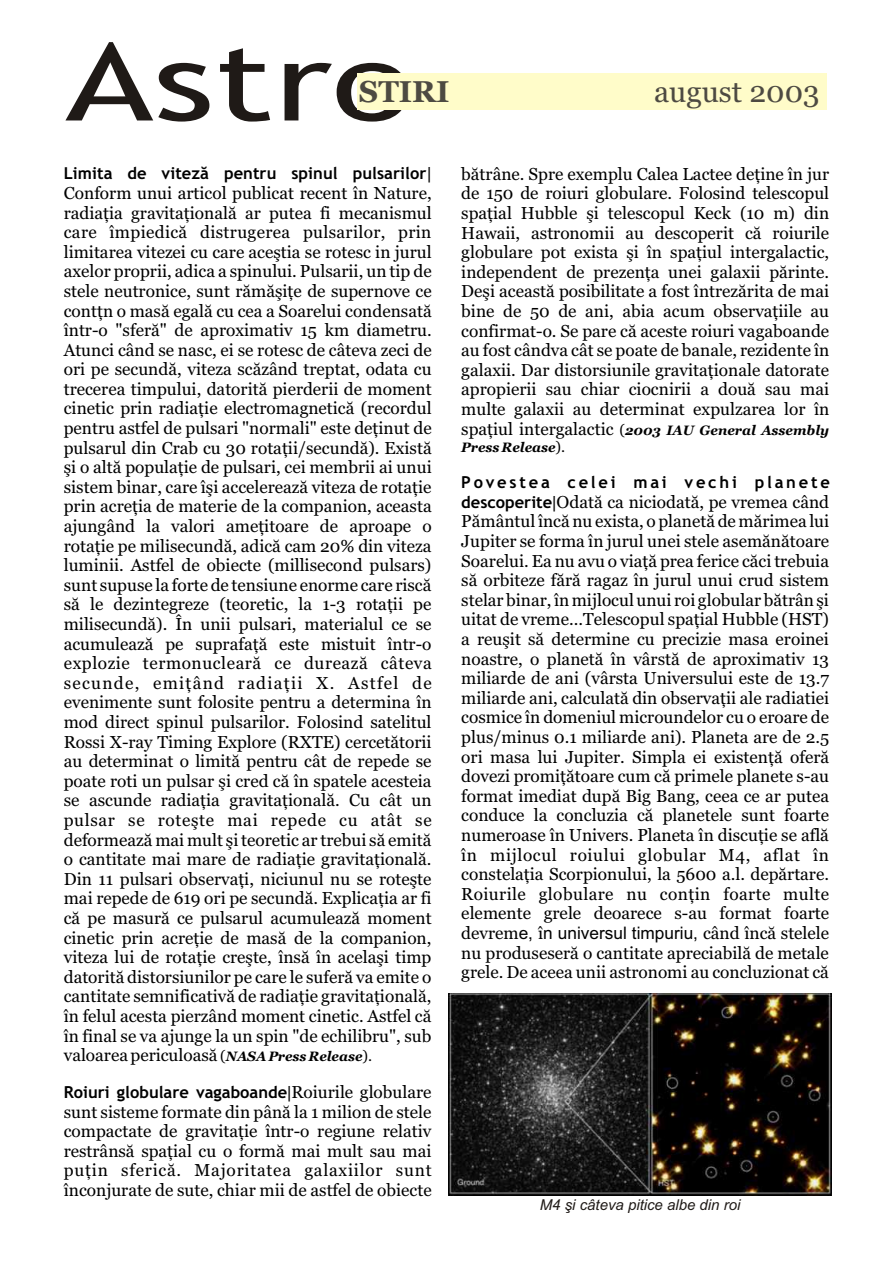
<style>
.page{position:relative;width:894px;height:1263px;background:#fff}
.page>*{position:absolute;margin:0;border:0;box-sizing:border-box;transform-origin:0 0}
.t1{font:108.15px "Trebuchet MS";color:#1f1a17;scale:1.39 1}
.t2{font:30px "Georgia";color:#4d4a42}
.t3{font:700 30px "Georgia";color:#4d4a42}
.t4{font:17.25px/19.6px "Georgia";color:#000}
.t5{font:17.25px/19.6px "Georgia";letter-spacing:.025em;color:#000}
.t6{font:17.25px "Georgia";letter-spacing:.035em;color:#000}
.t7{font:17.25px "Georgia";letter-spacing:.02em;color:#000}
.t8{font:17.25px "Georgia";letter-spacing:.075em;color:#000}
.t9{font:700 16.5px "Trebuchet MS";letter-spacing:.005em;color:#000}
.t10{font:700 16.5px "Trebuchet MS";letter-spacing:.17em;color:#000}
.t11{font:italic 15px "Arial";color:#1f1a17}
.t12{font:italic 700 13.5px "Georgia";color:#000}
.s1{font-family:"Arial";font-weight:400}
.s2{font-weight:400;font-style:normal;font-size:17.25px}
.s3{font-weight:400;font-style:normal;font-size:15px}
.s4{font-family:"Trebuchet MS";font-weight:700;font-size:16.5px}
.s5{font-family:"Arial";font-size:16.5px}
.s6{font-family:"Arial"}
.s7{font-size:15px}
.s8{font-weight:700;font-style:italic;font-size:13.5px}
.s9{font-family:"Georgia";font-weight:400;font-size:17.25px}
</style>
<div class="page">
<div style="left:358px;top:73px;width:469px;height:37px;background:#fffcc9"></div>
<img style="left:449px;top:994px;width:383px;height:201px">
<h1 class="t1" style="left:65px;top:41px;width:251px">Astro</h1>
<h2 class="t3" style="left:359px;top:79px;width:92px">STIRI</h2>
<h2 class="t2" style="left:654px;top:79px;width:167px">august 2003</h2>
<p class="t9" style="left:64px;top:167px;width:369px">Limita de vitezã pentru spinul pulsarilor<span class="s1">|</span></p>
<p class="t4" style="left:461px;top:165px;width:369px">bãtrâne. Spre exemplu Calea Lactee deþine în jur</p>
<p class="t4" style="left:64px;top:184px;width:369px">Conform unui articol publicat recent în Nature,</p>
<p class="t4" style="left:461px;top:185px;width:369px">de 150 de roiuri globulare. Folosind telescopul</p>
<p class="t4" style="left:64px;top:204px;width:369px">radiaþia gravitaþionalã ar putea fi mecanismul</p>
<p class="t4" style="left:461px;top:205px;width:369px">spaþial Hubble ºi telescopul Keck (10 m) din</p>
<p class="t7" style="left:64px;top:225px;width:369px">care împiedicã distrugerea pulsarilor, prin</p>
<p class="t4" style="left:461px;top:224px;width:369px">Hawaii, astronomii au descoperit cã roiurile</p>
<p class="t4" style="left:64px;top:243px;width:369px">limitarea vitezei cu care aceºtia se rotesc in jurul</p>
<p class="t4" style="left:461px;top:244px;width:369px">globulare pot exista ºi în spaþiul intergalactic,</p>
<p class="t4" style="left:64px;top:263px;width:369px">axelor proprii, adica a spinului. Pulsarii, un tip de</p>
<p class="t4" style="left:461px;top:263px;width:369px">independent de prezenþa unei galaxii pãrinte.</p>
<p class="t4" style="left:64px;top:282px;width:369px">stele neutronice, sunt rãmãºiþe de supernove ce</p>
<p class="t4" style="left:461px;top:283px;width:369px">Deºi aceastã posibilitate a fost întrezãrita de mai</p>
<p class="t4" style="left:64px;top:302px;width:369px">contþn o masã egalã cu cea a Soarelui condensatã</p>
<p class="t4" style="left:461px;top:303px;width:369px">bine de 50 de ani, abia acum observaþiile au</p>
<p class="t4" style="left:64px;top:322px;width:369px">într-o "sferã" de aproximativ 15 km diametru.</p>
<p class="t4" style="left:461px;top:322px;width:369px">confirmat-o. Se pare cã aceste roiuri vagaboande</p>
<p class="t4" style="left:64px;top:341px;width:369px">Atunci când se nasc, ei se rotesc de câteva zeci de</p>
<p class="t4" style="left:461px;top:342px;width:369px">au fost cândva cât se poate de banale, rezidente în</p>
<p class="t4" style="left:64px;top:361px;width:369px">ori pe secundã, viteza scãzând treptat, odata cu</p>
<p class="t4" style="left:461px;top:361px;width:369px">galaxii. Dar distorsiunile gravitaþionale datorate</p>
<p class="t4" style="left:64px;top:380px;width:369px">trecerea timpului, datoritã pierderii de moment</p>
<p class="t4" style="left:461px;top:381px;width:369px">apropierii sau chiar ciocnirii a douã sau mai</p>
<p class="t4" style="left:64px;top:400px;width:369px">cinetic prin radiaþie electromagneticã (recordul</p>
<p class="t4" style="left:461px;top:401px;width:369px">multe galaxii au determinat expulzarea lor în</p>
<p class="t4" style="left:64px;top:420px;width:369px">pentru astfel de pulsari "normali" este deþinut de</p>
<p class="t12" style="left:461px;top:424px;width:369px"><span class="s2">spaþiul intergalactic</span> <span class="s3">(</span>2003 IAU General Assembly</p>
<p class="t4" style="left:64px;top:439px;width:369px">pulsarul din Crab cu 30 rotaþii/secundã). Existã</p>
<p class="t12" style="left:461px;top:442px;width:105px">Press Release<span class="s3">).</span></p>
<p class="t4" style="left:64px;top:459px;width:369px">ºi o altã populaþie de pulsari, cei membrii ai unui</p>
<p class="t10" style="left:461px;top:476px;width:370px">Povestea celei mai vechi planete</p>
<p class="t4" style="left:64px;top:478px;width:369px">sistem binar, care îºi accelereazã viteza de rotaþie prin acreþia de materie de la companion, aceasta</p>
<p class="t4" style="left:461px;top:493px;width:369px"><span class="s4">descoperite</span><span class="s5">|</span>Odatã ca niciodatã, pe vremea când<br>Pãmântul încã nu exista, o planetã de mãrimea lui</p>
<p class="t4" style="left:64px;top:518px;width:369px">ajungând la valori ameþitoare de aproape o</p>
<p class="t4" style="left:461px;top:533px;width:369px">Jupiter se forma în jurul unei stele asemãnãtoare</p>
<p class="t4" style="left:64px;top:537px;width:369px">rotaþie pe milisecundã, adicã cam 20% din viteza</p>
<p class="t4" style="left:461px;top:552px;width:369px">Soarelui. Ea nu avu o viaþã prea ferice cãci trebuia</p>
<p class="t4" style="left:64px;top:557px;width:369px">luminii. Astfel de obiecte (millisecond pulsars)</p>
<p class="t4" style="left:461px;top:572px;width:369px">sã orbiteze fãrã ragaz în jurul unui crud sistem</p>
<p class="t4" style="left:64px;top:576px;width:369px">sunt supuse la forte de tensiune enorme care riscã</p>
<p class="t4" style="left:461px;top:591px;width:369px">stelar binar, în mijlocul unui roi globular bãtrân ºi</p>
<p class="t4" style="left:64px;top:596px;width:369px">sã le dezintegreze (teoretic, la 1-3 rotaþii pe milisecundã). În unii pulsari, materialul ce se</p>
<p class="t4" style="left:461px;top:611px;width:369px">uitat de vreme...Telescopul spaþial Hubble (HST) a reuºit sã determine cu precizie masa eroinei</p>
<p class="t4" style="left:64px;top:635px;width:369px">acumuleazã pe suprafaþã este mistuit într-o</p>
<p class="t4" style="left:461px;top:650px;width:369px">noastre, o planetã în vârstã de aproximativ 13</p>
<p class="t6" style="left:64px;top:656px;width:370px">explozie termonuclearã ce dureazã câteva</p>
<p class="t4" style="left:461px;top:670px;width:369px">miliarde de ani (vârsta Universului este de 13.7</p>
<p class="t8" style="left:64px;top:676px;width:370px">secunde, emiþând radiaþii X. Astfel de</p>
<p class="t4" style="left:461px;top:689px;width:369px">miliarde ani, calculatã din observaþii ale radiatiei</p>
<p class="t4" style="left:64px;top:694px;width:369px">evenimente sunt folosite pentru a determina în mod direct spinul pulsarilor. Folosind satelitul</p>
<p class="t4" style="left:461px;top:709px;width:369px">cosmice în domeniul microundelor cu o eroare de</p>
<p class="t4" style="left:64px;top:733px;width:369px">Rossi X-ray Timing Explore (RXTE) cercetãtorii</p>
<p class="t4" style="left:461px;top:729px;width:369px">plus/minus 0.1 miliarde ani). Planeta are de 2.5 ori masa lui Jupiter. Simpla ei existenþã oferã</p>
<p class="t4" style="left:64px;top:753px;width:369px">au determinat o limitã pentru cât de repede se poate roti un pulsar ºi cred cã în spatele acesteia</p>
<p class="t4" style="left:461px;top:768px;width:369px">dovezi promiþãtoare cum cã primele planete s-au format imediat dupã Big Bang, ceea ce ar putea</p>
<p class="t4" style="left:64px;top:792px;width:369px">se ascunde radiaþia gravitaþionalã. Cu cât un pulsar se roteºte mai repede cu atât se</p>
<p class="t4" style="left:461px;top:807px;width:369px">conduce la concluzia cã planetele sunt foarte</p>
<p class="t4" style="left:64px;top:831px;width:369px">deformeazã mai mult ºi teoretic ar trebui sã emitã</p>
<p class="t4" style="left:461px;top:827px;width:369px">numeroase în Univers. Planeta în discuþie se aflã</p>
<p class="t4" style="left:64px;top:851px;width:369px">o cantitate mai mare de radiaþie gravitaþionalã.</p>
<p class="t6" style="left:461px;top:848px;width:369px">în mijlocul roiului globular M4, aflat în</p>
<p class="t4" style="left:64px;top:870px;width:369px">Din 11 pulsari observaþi, niciunul nu se roteºte</p>
<p class="t4" style="left:461px;top:866px;width:369px">constelaþia Scorpionului, la 5600 a.l. depãrtare.</p>
<p class="t4" style="left:64px;top:890px;width:369px">mai repede de 619 ori pe secundã. Explicaþia ar fi</p>
<p class="t5" style="left:461px;top:885px;width:369px">Roiurile globulare nu conþin foarte multe elemente grele deoarece s-au format foarte</p>
<p class="t4" style="left:64px;top:910px;width:369px">cã pe masurã ce pulsarul acumuleazã moment</p>
<p class="t4" style="left:461px;top:925px;width:369px">devrem<span class="s6">e,</span> î<span class="s6">n universul timpuriu,</span> când încã stelele</p>
<p class="t4" style="left:64px;top:929px;width:369px">cinetic prin acreþie de masã de la companion,</p>
<p class="t4" style="left:461px;top:944px;width:369px">nu produseserã o cantitate apreciabilã de metale</p>
<p class="t4" style="left:64px;top:949px;width:369px">viteza lui de rotaþie creºte, însã în acelaºi timp datoritã distorsiunilor pe care le suferã va emite o</p>
<p class="t4" style="left:461px;top:964px;width:369px">grele. De aceea unii astronomi au concluzionat cã</p>
<p class="t4" style="left:64px;top:988px;width:369px;text-align:justify">cantitate semnificativã de radiaþie gravitaþionalã, în felul acesta pierzând moment cinetic. Astfel cã în final se va ajunge la un spin "de echilibru", sub valoarea periculoasã <span class="s7">(</span><span class="s8">NASA Press Release</span><span class="s7">).</span></p>
<p class="t9" style="left:64px;top:1086px;width:369px">Roiuri globulare vagaboande<span class="s1">|</span><span class="s9">Roiurile globulare</span></p>
<p class="t4" style="left:64px;top:1103px;width:369px;text-align:justify">sunt sisteme formate din pânã la 1 milion de stele compactate de gravitaþie într-o regiune relativ restrânsã spaþial cu o formã mai mult sau mai puþin sfericã. Majoritatea galaxiilor sunt înconjurate de sute, chiar mii de astfel de obiecte</p>
<p class="t11" style="left:540px;top:1199px;width:202px">M4 ºi câteva pitice albe din roi</p>
</div>
